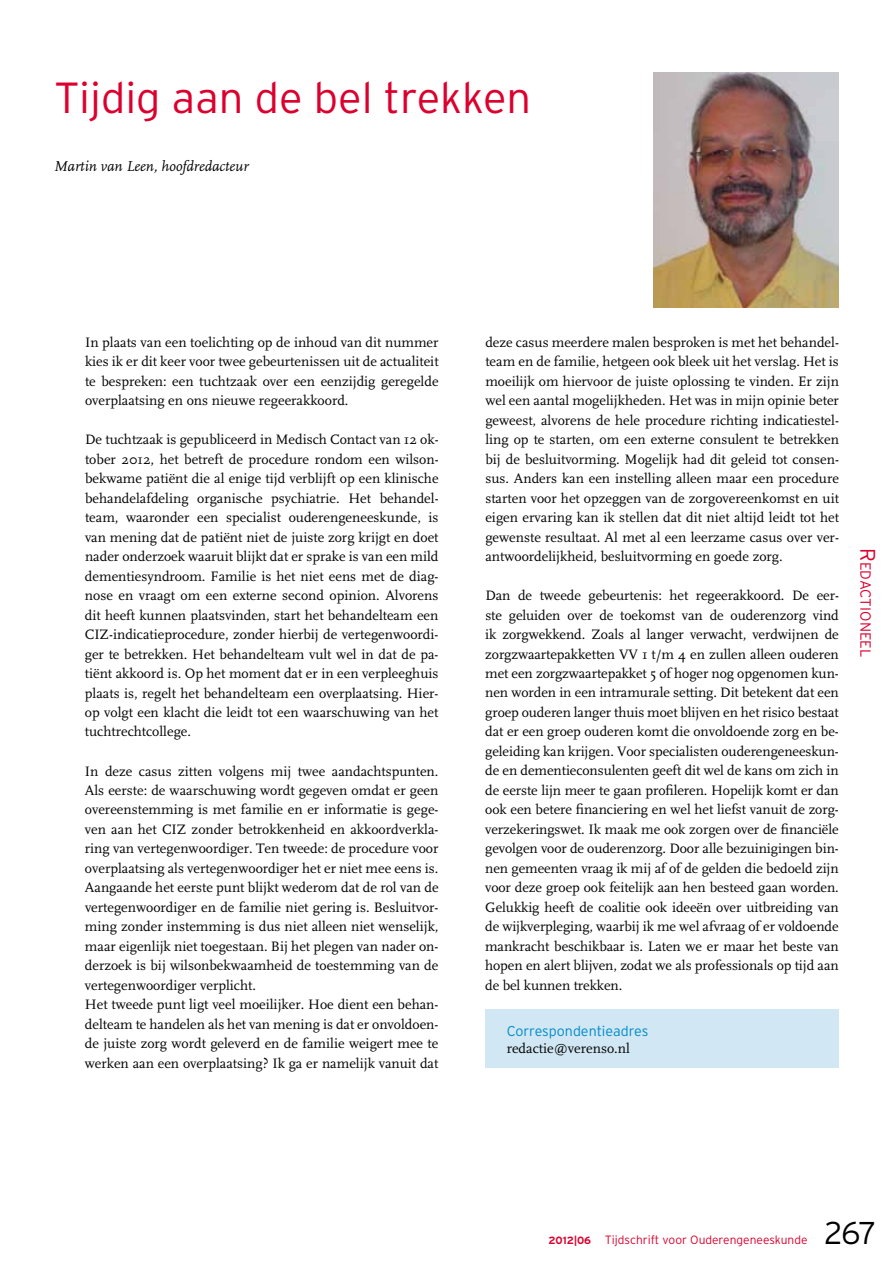
<style>
.page{position:relative;width:893px;height:1263px;background:#fff}
.page>*{position:absolute;margin:0;border:0;box-sizing:border-box;transform-origin:0 0}
.t1{font:300 43.5px "Interstate";color:#dc002e}
.t2{font:300 31.5px "Interstate";color:#000}
.t3{font:italic 15px "FF Scala";color:#000}
.t4{font:300 14.7px "Interstate";color:#dc002e}
.t5{font:14.25px/19.5px "FF Scala";color:#000;text-align:justify}
.t6{font:300 14.25px "Interstate";color:#008ac9}
.t7{font:300 12px "Interstate";color:#dc002e}
.s1{font-size:21px}
.s2{font-weight:700;font-size:10.5px}
</style>
<div class="page">
<div style="left:485px;top:1010px;width:354px;height:58px;background:#d1e7f4"></div>
<img style="left:653px;top:72px;width:186px;height:236px">
<h1 class="t1" style="left:54px;top:73px;width:479px">Tijdig aan de bel trekken</h1>
<p class="t3" style="left:54px;top:158px;width:196px">Martin van Leen, hoofdredacteur</p>
<p class="t5" style="left:85px;top:332px;width:355px">In plaats van een toelichting op de inhoud van dit nummer kies ik er dit keer voor twee gebeurtenissen uit de actualiteit te bespreken: een tuchtzaak over een eenzijdig geregelde overplaatsing en ons nieuwe regeerakkoord.</p>
<p class="t5" style="left:85px;top:430px;width:355px">De tuchtzaak is gepubliceerd in Medisch Contact van 12 ok&shy;tober 2012, het betreft de procedure rondom een wilson&shy;bekwame patiënt die al enige tijd verblijft op een klinische behandelafdeling organische psychiatrie. Het behandel&shy;team, waaronder een specialist ouderengeneeskunde, is van mening dat de patiënt niet de juiste zorg krijgt en doet nader onderzoek waaruit blijkt dat er sprake is van een mild dementiesyndroom. Familie is het niet eens met de diag&shy;nose en vraagt om een externe second opinion. Alvorens dit heeft kunnen plaatsvinden, start het behandelteam een CIZ-indicatieprocedure, zonder hierbij de vertegenwoordi&shy;ger te betrekken. Het behandelteam vult wel in dat de pa&shy;tiënt akkoord is. Op het moment dat er in een verpleeghuis plaats is, regelt het behandelteam een overplaatsing. Hier&shy;op volgt een klacht die leidt tot een waarschuwing van het tuchtrechtcollege.</p>
<p class="t5" style="left:85px;top:761px;width:355px;text-align:left">In deze casus zitten volgens mij twee aandachtspunten.<br>Als eerste: de waarschuwing wordt gegeven omdat er geen overeenstemming is met familie en er informatie is gege&shy;ven aan het CIZ zonder betrokkenheid en akkoordverkla&shy;ring van vertegenwoordiger. Ten tweede: de procedure voor overplaatsing als vertegenwoordiger het er niet mee eens is.<br>Aangaande het eerste punt blijkt wederom dat de rol van de vertegenwoordiger en de familie niet gering is. Besluitvor&shy;ming zonder instemming is dus niet alleen niet wenselijk, maar eigenlijk niet toegestaan. Bij het plegen van nader on&shy;derzoek is bij wilsonbekwaamheid de toestemming van de vertegenwoordiger verplicht.<br>Het tweede punt ligt veel moeilijker. Hoe dient een behan&shy;delteam te handelen als het van mening is dat er onvoldoen&shy;de juiste zorg wordt geleverd en de familie weigert mee te werken aan een overplaatsing? Ik ga er namelijk vanuit dat</p>
<p class="t5" style="left:485px;top:332px;width:355px">deze casus meerdere malen besproken is met het behandel&shy;team en de familie, hetgeen ook bleek uit het verslag. Het is moeilijk om hiervoor de juiste oplossing te vinden. Er zijn wel een aantal mogelijkheden. Het was in mijn opinie beter geweest, alvorens de hele procedure richting indicatiestel&shy;ling op te starten, om een externe consulent te betrekken bij de besluitvorming. Mogelijk had dit geleid tot consen&shy;sus. Anders kan een instelling alleen maar een procedure starten voor het opzeggen van de zorgovereenkomst en uit eigen ervaring kan ik stellen dat dit niet altijd leidt tot het gewenste resultaat. Al met al een leerzame casus over ver&shy;antwoordelijkheid, besluitvorming en goede zorg.</p>
<p class="t5" style="left:485px;top:586px;width:355px">Dan de tweede gebeurtenis: het regeerakkoord. De eer&shy;ste geluiden over de toekomst van de ouderenzorg vind ik zorgwekkend. Zoals al langer verwacht, verdwijnen de zorgzwaartepakketten VV 1 t/m 4 en zullen alleen ouderen met een zorgzwaartepakket 5 of hoger nog opgenomen kun&shy;nen worden in een intramurale setting. Dit betekent dat een groep ouderen langer thuis moet blijven en het risico bestaat dat er een groep ouderen komt die onvoldoende zorg en be&shy;geleiding kan krijgen. Voor specialisten ouderengeneeskun&shy;de en dementieconsulenten geeft dit wel de kans om zich in de eerste lijn meer te gaan profileren. Hopelijk komt er dan ook een betere financiering en wel het liefst vanuit de zorg&shy;verzekeringswet. Ik maak me ook zorgen over de financiële gevolgen voor de ouderenzorg. Door alle bezuinigingen bin&shy;nen gemeenten vraag ik mij af of de gelden die bedoeld zijn voor deze groep ook feitelijk aan hen besteed gaan worden.<br>Gelukkig heeft de coalitie ook ideeën over uitbreiding van de wijkverpleging, waarbij ik me wel afvraag of er voldoende mankracht beschikbaar is. Laten we er maar het beste van hopen en alert blijven, zodat we als professionals op tijd aan de bel kunnen trekken.</p>
<p class="t6" style="left:507px;top:1023px;width:143px">Correspondentieadres</p>
<p class="t5" style="left:507px;top:1039px;width:125px">redactie@verenso.nl</p>
<p class="t4" style="left:874px;top:548px;width:111px;rotate:90deg"><span class="s1">R</span>EDACTIONEEL</p>
<p class="t7" style="left:549px;top:1233px;width:260px"><span class="s2">2012|06</span> Tijdschrift voor Ouderengeneeskunde</p>
<h2 class="t2" style="left:824px;top:1215px;width:54px">267</h2>
</div>
